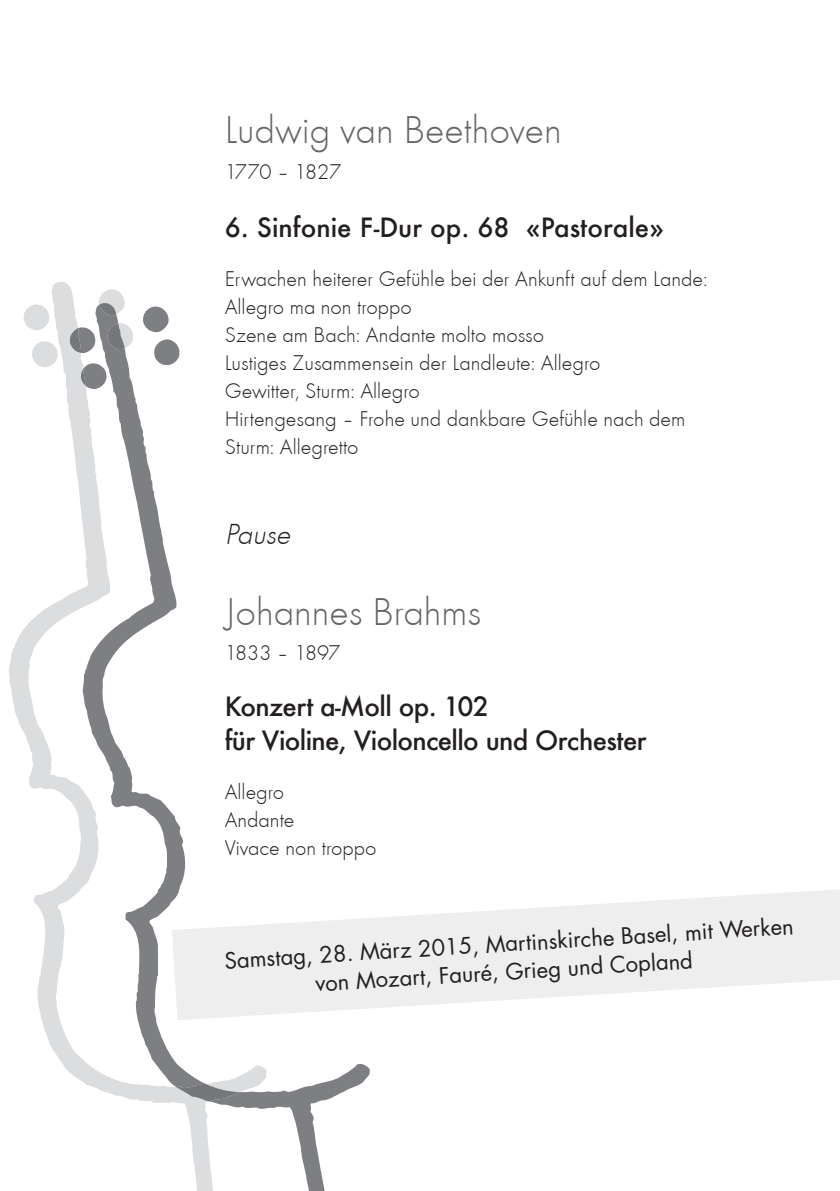
<style>
.page{position:relative;width:840px;height:1191px;background:#fff}
.page>*{position:absolute;margin:0;border:0;box-sizing:border-box;transform-origin:0 0}
.t1{font:40px "Futura T Light";color:#656568}
.t2{font:italic 30px "Futura T Light";color:#231f20}
.t3{font:500 26px/34px "Futura";letter-spacing:-.025em;color:#231f20}
.t4{font:500 26px "Futura";color:#231f20}
.t5{font:22px/28px "Futura T Light";color:#231f20}
.t6{font:22px/28.4px "Futura LT";color:#231f20;text-align:center}
.t7{font:22px "Futura T Light";letter-spacing:-.02em;color:#231f20}
</style>
<div class="page">
<svg style="left:9px;top:282px;width:74px;height:800px"></svg>
<svg style="left:23px;top:303px;width:27px;height:28px"></svg>
<svg style="left:32px;top:340px;width:26px;height:28px"></svg>
<svg style="left:83px;top:305px;width:286px;height:886px"></svg>
<svg style="left:176px;top:1083px;width:64px;height:18px"></svg>
<svg style="left:99px;top:289px;width:26px;height:27px"></svg>
<svg style="left:107px;top:323px;width:27px;height:26px"></svg>
<svg style="left:143px;top:306px;width:26px;height:26px"></svg>
<svg style="left:69px;top:327px;width:27px;height:26px"></svg>
<svg style="left:154px;top:339px;width:26px;height:26px"></svg>
<svg style="left:81px;top:363px;width:26px;height:26px"></svg>
<svg style="left:172px;top:889px;width:667px;height:131px;fill:#eeeeef"></svg>
<h1 class="t1" style="left:225px;top:114px;width:338px">Ludwig van Beethoven</h1>
<p class="t5" style="left:225px;top:159px;width:118px">1770 – 1827</p>
<p class="t4" style="left:225px;top:210px;width:440px">6. Sinfonie F-Dur op. 68 «Pastorale»</p>
<p class="t5" style="left:225px;top:266px;width:484px">Erwachen heiterer Gefühle bei der Ankunft auf dem Lande:<br>Allegro ma non troppo<br>Szene am Bach: Andante molto mosso<br>Lustiges Zusammensein der Landleute: Allegro<br>Gewitter, Sturm: Allegro<br>Hirtengesang – Frohe und dankbare Gefühle nach dem Sturm: Allegretto</p>
<h2 class="t2" style="left:225px;top:522px;width:72px">Pause</h2>
<h1 class="t1" style="left:225px;top:595px;width:258px">Johannes Brahms</h1>
<p class="t7" style="left:225px;top:643px;width:117px">1833 – 1897</p>
<p class="t3" style="left:225px;top:689px;width:423px">Konzert a-Moll op. 102<br>für Violine, Violoncello und Orchester</p>
<p class="t5" style="left:225px;top:779px;width:153px">Allegro<br>Andante<br>Vivace non troppo</p>
<p class="t6" style="left:224px;top:944px;width:571px;rotate:-3deg">Samstag, 28. März 2015, Martinskirche Basel, mit Werken von Mozart, Fauré, Grieg und Copland</p>
</div>
